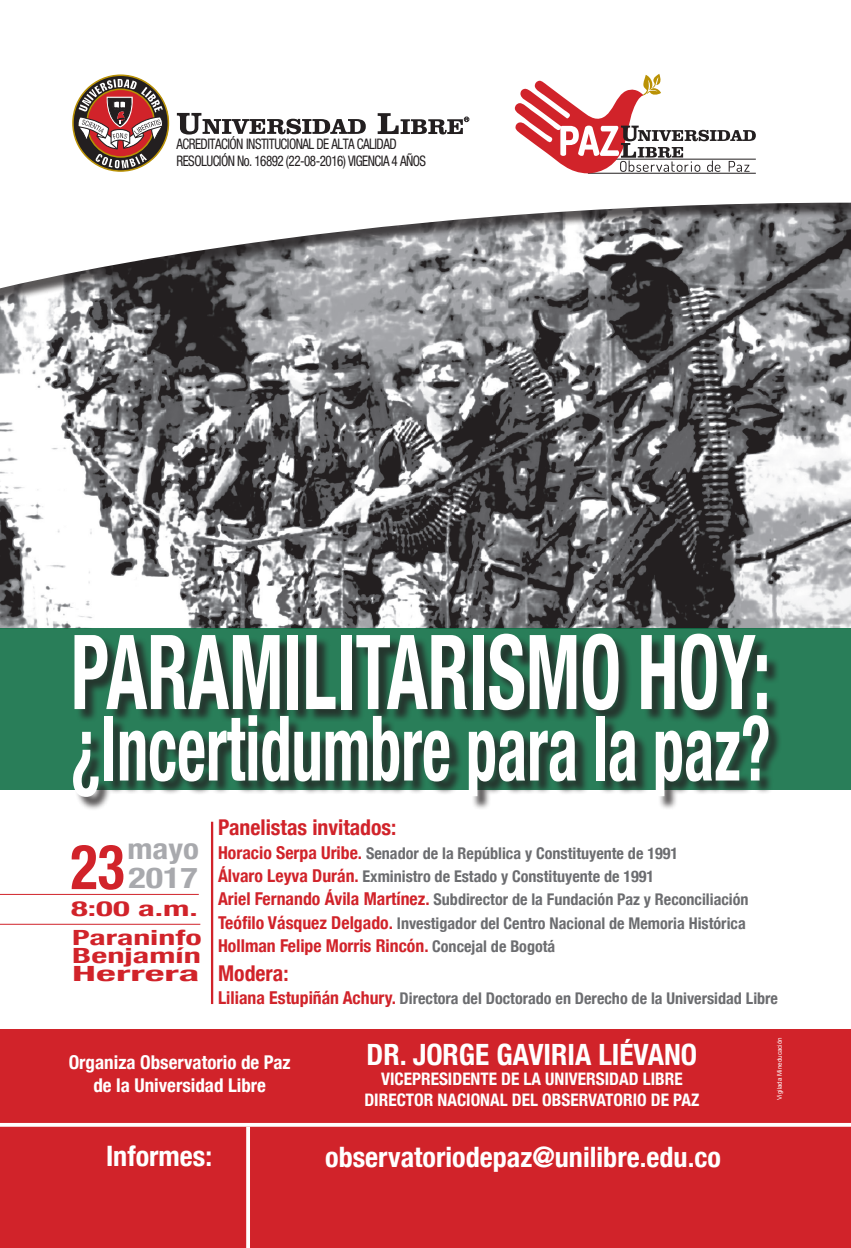
<style>
.page{position:relative;width:851px;height:1248px;background:#fff}
.page>*{position:absolute;margin:0;border:0;box-sizing:border-box;transform-origin:0 0}
.t1{font:700 condensed 103.6px "Helvetica Neue";color:#fff;scale:.71 1}
.t2{font:700 condensed 90.4px "Helvetica Neue";color:#fff;scale:.69 1}
.t3{font:700 condensed 62.2px "Helvetica Neue";color:#d1232a;scale:.9 1}
.t4{font:700 condensed 29.4px "Helvetica Neue";color:#fff}
.t5{font:700 condensed 29px "Helvetica Neue";color:#a8a9ad;scale:1.14 1}
.t6{font:700 condensed 29px "Helvetica Neue";color:#a8a9ad;scale:1.25 1}
.t7{font:700 condensed 28.2px "Helvetica Neue";color:#fff}
.t8{font:700 condensed 21.8px "Helvetica Neue";color:#d1232a}
.t9{font:700 condensed 21px "Helvetica Neue";color:#d1232a;scale:1.62 1}
.t10{font:700 condensed 21px "Helvetica Neue";color:#d1232a;scale:1.64 1}
.t11{font:700 condensed 21px "Helvetica Neue";color:#d1232a;scale:1.66 1}
.t12{font:700 condensed 21px "Helvetica Neue";color:#d1232a;scale:2.05 1}
.t13{font:700 condensed 19px "Helvetica Neue";color:#fff}
.t14{font:700 condensed 17.8px "Helvetica Neue";color:#d1232a}
.t15{font:700 condensed 17.2px "Helvetica Neue";color:#fff}
.t16{font:700 condensed 16.2px "Helvetica Neue";color:#6c6d70}
.t17{font:condensed 14.6px "Helvetica Neue";letter-spacing:-.04em;color:#231f20;scale:.9 1}
.t18{font:6.4px "Arial";color:#fff}
.s1{font-size:17.8px;color:#d1232a}
.s2{font-size:16.2px;color:#6c6d70}
</style>
<div class="page">
<img style="left:0;top:306px;width:850px;height:322px">
<div style="left:0;top:628px;width:850px;height:161px;background:#297e59"></div>
<div style="left:0;top:10px;width:850px;height:296px;background:#231f20;opacity:.75"></div>
<svg style="left:0;top:10px;width:850px;height:284px"></svg>
<div style="left:0;top:1028px;width:850px;height:219px;background:#d1232a"></div>
<svg style="left:246px;top:1126px;width:4px;height:121px"></svg>
<div style="left:75px;top:635px;width:707px;height:176px;background:#231f20;opacity:.75"></div>
<hr style="left:0;top:923px;width:200px;height:1px;background:#d1232a">
<hr style="left:0;top:894px;width:199px;height:1px;background:#d1232a">
<svg style="left:0;top:1122px;width:850px;height:4px;fill:#fff"></svg>
<hr style="left:211px;top:821px;width:2px;height:182px;background:#d1232a">
<hr style="left:587px;top:173px;width:168px;height:1px;background:#231f20">
<svg style="left:514px;top:74px;width:241px;height:99px"></svg>
<svg style="left:72px;top:74px;width:97px;height:98px"></svg>
<svg style="left:177px;top:113px;width:189px;height:21px"></svg>
<svg style="left:377px;top:113px;width:92px;height:21px"></svg>
<p class="t17" style="left:176px;top:135px;width:246px">ACREDITACIÓN INSTITUCIONAL DE ALTA CALIDAD</p>
<p class="t17" style="left:176px;top:153px;width:279px">RESOLUCIÓN No. 16892 (22-08-2016) VIGENCIA 4 AÑOS</p>
<p class="t1" style="left:71px;top:586px;width:987px">PARAMILITARISMO HOY:</p>
<p class="t2" style="left:71px;top:673px;width:1015px">¿Incertidumbre para la paz?</p>
<p class="t3" style="left:71px;top:815px;width:61px">23</p>
<p class="t5" style="left:127px;top:824px;width:64px">mayo</p>
<p class="t6" style="left:128px;top:853px;width:57px">2017</p>
<p class="t11" style="left:71px;top:891px;width:78px">8:00 a.m.</p>
<p class="t9" style="left:72px;top:919px;width:81px">Paraninfo</p>
<p class="t10" style="left:72px;top:937px;width:80px">Benjamín</p>
<p class="t12" style="left:72px;top:955px;width:64px">Herrera</p>
<p class="t8" style="left:218px;top:809px;width:180px">Panelistas invitados:</p>
<p class="t16" style="left:218px;top:839px;width:461px"><span class="s1">Horacio Serpa Uribe.</span> Senador de la República y Constituyente de 1991</p>
<p class="t16" style="left:218px;top:862px;width:437px"><span class="s1">Álvaro Leyva Durán.</span> Exministro de Estado y Constituyente de 1991</p>
<p class="t16" style="left:218px;top:886px;width:532px"><span class="s1">Ariel Fernando Ávila Martínez.</span> Subdirector de la Fundación Paz y Reconciliación</p>
<p class="t16" style="left:218px;top:909px;width:529px"><span class="s1">Teófilo Vásquez Delgado.</span> Investigador del Centro Nacional de Memoria Histórica</p>
<p class="t14" style="left:218px;top:931px;width:339px">Hollman Felipe Morris Rincón. <span class="s2">Concejal de Bogotá</span></p>
<p class="t8" style="left:218px;top:954px;width:72px">Modera:</p>
<p class="t16" style="left:218px;top:984px;width:561px"><span class="s1">Liliana Estupiñán Achury.</span> Directora del Doctorado en Derecho de la Universidad Libre</p>
<p class="t13" style="left:69px;top:1046px;width:223px">Organiza Observatorio de Paz</p>
<p class="t13" style="left:93px;top:1069px;width:174px">de la Universidad Libre</p>
<p class="t4" style="left:366px;top:1029px;width:332px">DR. JORGE GAVIRIA LIÉVANO</p>
<p class="t15" style="left:381px;top:1064px;width:303px">VICEPRESIDENTE DE LA UNIVERSIDAD LIBRE</p>
<p class="t15" style="left:364px;top:1085px;width:336px">DIRECTOR NACIONAL DEL OBSERVATORIO DE PAZ</p>
<p class="t7" style="left:106px;top:1132px;width:108px">Informes:</p>
<p class="t7" style="left:325px;top:1133px;width:397px">observatoriodepaz@unilibre.edu.co</p>
<p class="t18" style="left:775px;top:1099px;width:64px;rotate:-90deg">Vigilada Mineducación</p>
</div>
